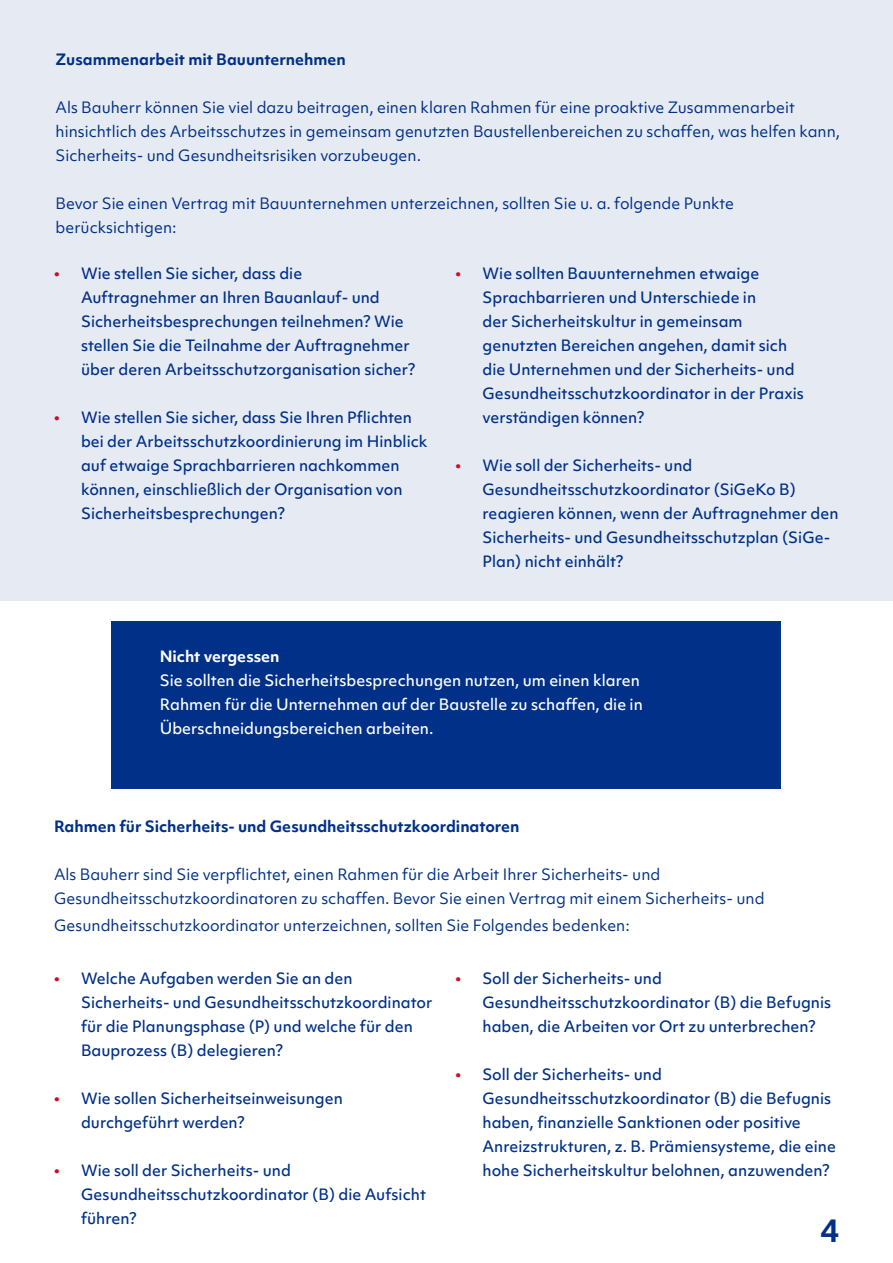
<style>
.page{position:relative;width:893px;height:1263px;background:#fff}
.page>*{position:absolute;margin:0;border:0;box-sizing:border-box;transform-origin:0 0}
.t1{font:700 30px "Objektiv Mk 1";color:#003087}
.t2{font:500 15px/24px "Objektiv Mk 1";color:#003087}
.t3{font:15px/24px "Objektiv Mk 1";color:#003087}
.t4{font:500 15px/24px "Objektiv Mk 1";color:#fff}
.t5{font:700 15px "Objektiv Mk 1";color:#003087}
.t6{font:700 15px "Objektiv Mk 1";color:#fff}
.s1{font-weight:900;color:#c8102e}
</style>
<div class="page">
<div style="left:112px;top:621px;width:669px;height:168px;background:#003087"></div>
<div style="left:0;top:0;width:893px;height:601px;background:#e6eaf3"></div>
<h3 class="t5" style="left:56px;top:49px;width:292px">Zusammenarbeit mit Bauunternehmen</h3>
<p class="t3" style="left:56px;top:96px;width:786px">Als Bauherr können Sie viel dazu beitragen, einen klaren Rahmen für eine proaktive Zusammenarbeit hinsichtlich des Arbeitsschutzes in gemeinsam genutzten Baustellenbereichen zu schaffen, was helfen kann,<br>Sicherheits- und Gesundheitsrisiken vorzubeugen.</p>
<p class="t3" style="left:56px;top:192px;width:680px">Bevor Sie einen Vertrag mit Bauunternehmen unterzeichnen, sollten Sie u. a. folgende Punkte berücksichtigen:</p>
<p class="t2" style="left:81px;top:261px;width:336px;text-indent:-27px"><span class="s1">·</span> Wie stellen Sie sicher, dass die Auftragnehmer an Ihren Bauanlauf- und Sicherheitsbesprechungen teilnehmen? Wie stellen Sie die Teilnahme der Auftragnehmer über deren Arbeitsschutzorganisation sicher?</p>
<p class="t2" style="left:81px;top:405px;width:348px;text-indent:-27px"><span class="s1">·</span> Wie stellen Sie sicher, dass Sie Ihren Pflichten bei der Arbeitsschutzkoordinierung im Hinblick auf etwaige Sprachbarrieren nachkommen können, einschließlich der Organisation von Sicherheitsbesprechungen?</p>
<p class="t2" style="left:482px;top:261px;width:323px;text-indent:-27px"><span class="s1">·</span> Wie sollten Bauunternehmen etwaige Sprachbarrieren und Unterschiede in<br>der Sicherheitskultur in gemeinsam genutzten Bereichen angehen, damit sich die Unternehmen und der Sicherheits- und Gesundheitsschutzkoordinator in der Praxis verständigen können?</p>
<p class="t2" style="left:482px;top:453px;width:358px;text-indent:-27px"><span class="s1">·</span> Wie soll der Sicherheits- und Gesundheitsschutzkoordinator (SiGeKo B) reagieren können, wenn der Auftragnehmer den Sicherheits- und Gesundheitsschutzplan (SiGe-Plan) nicht einhält?</p>
<h4 class="t6" style="left:160px;top:646px;width:121px">Nicht vergessen</h4>
<p class="t4" style="left:160px;top:668px;width:485px">Sie sollten die Sicherheitsbesprechungen nutzen, um einen klaren<br>Rahmen für die Unternehmen auf der Baustelle zu schaffen, die in<br>Überschneidungsbereichen arbeiten.</p>
<h3 class="t5" style="left:54px;top:816px;width:467px">Rahmen für Sicherheits- und Gesundheitsschutzkoordinatoren</h3>
<p class="t3" style="left:54px;top:862px;width:712px">Als Bauherr sind Sie verpflichtet, einen Rahmen für die Arbeit Ihrer Sicherheits- und<br>Gesundheitsschutzkoordinatoren zu schaffen. Bevor Sie einen Vertrag mit einem Sicherheits- und</p>
<p class="t3" style="left:54px;top:913px;width:577px">Gesundheitsschutzkoordinator unterzeichnen, sollten Sie Folgendes bedenken:</p>
<p class="t2" style="left:81px;top:966px;width:353px;text-indent:-27px"><span class="s1">·</span> Welche Aufgaben werden Sie an den Sicherheits- und Gesundheitsschutzkoordinator für die Planungsphase (P) und welche für den Bauprozess (B) delegieren?</p>
<p class="t2" style="left:81px;top:1086px;width:263px;text-indent:-27px"><span class="s1">·</span> Wie sollen Sicherheitseinweisungen durchgeführt werden?</p>
<p class="t2" style="left:81px;top:1158px;width:347px;text-indent:-27px"><span class="s1">·</span> Wie soll der Sicherheits- und<br>Gesundheitsschutzkoordinator (B) die Aufsicht führen?</p>
<p class="t2" style="left:482px;top:966px;width:350px;text-indent:-27px"><span class="s1">·</span> Soll der Sicherheits- und<br>Gesundheitsschutzkoordinator (B) die Befugnis haben, die Arbeiten vor Ort zu unterbrechen?</p>
<p class="t2" style="left:482px;top:1062px;width:355px;text-indent:-27px"><span class="s1">·</span> Soll der Sicherheits- und Gesundheitsschutzkoordinator (B) die Befugnis haben, finanzielle Sanktionen oder positive Anreizstrukturen, z. B. Prämiensysteme, die eine hohe Sicherheitskultur belohnen, anzuwenden?</p>
<h1 class="t1" style="left:820px;top:1209px;width:20px">4</h1>
</div>
